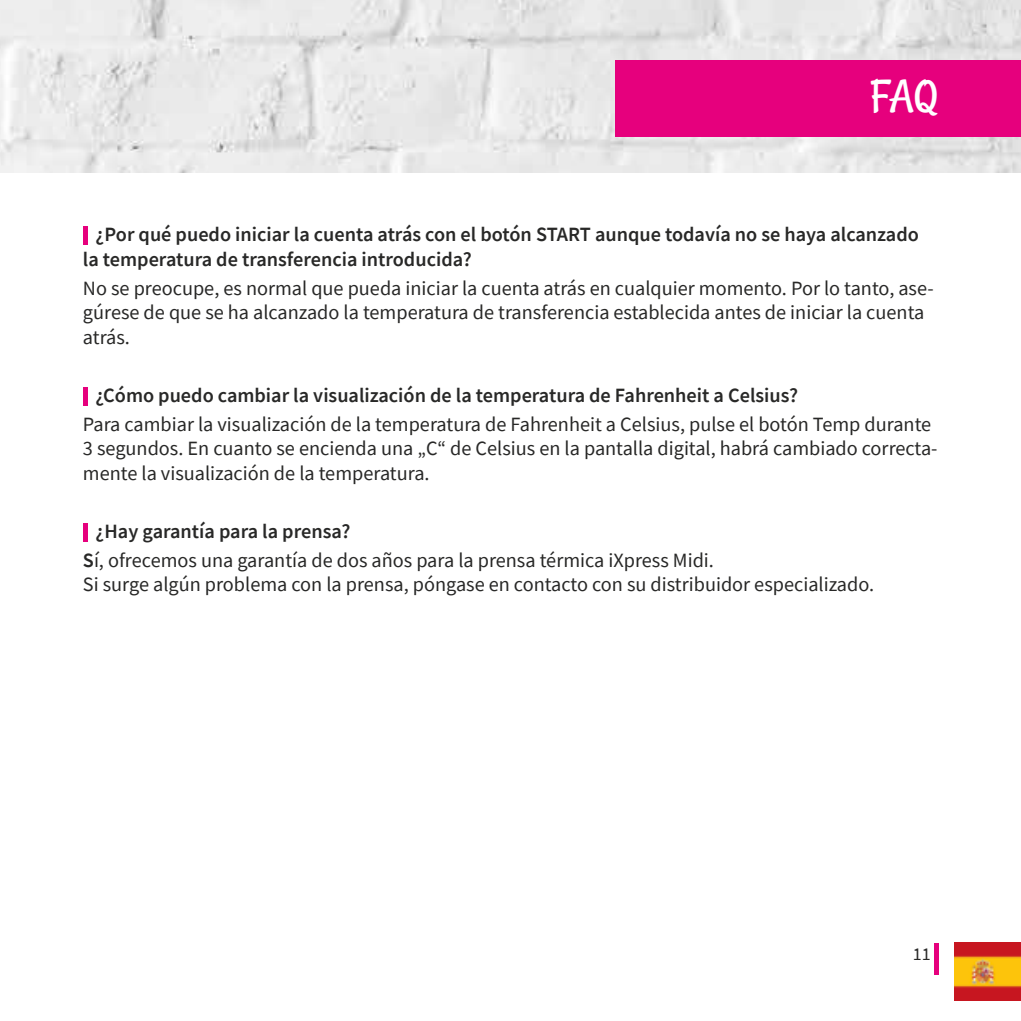
<style>
.page{position:relative;width:1021px;height:1021px;background:#fff}
.page>*{position:absolute;margin:0;border:0;box-sizing:border-box;transform-origin:0 0}
.t1{font:45px "Rancho";color:#fff}
.t2{font:20.25px/24.3px "Source Sans Pro";color:#282827}
.t3{font:600 20.25px/24.3px "Source Sans Pro";color:#282827}
.t4{font:18px "Source Sans Pro";color:#282827}
.s1{font-weight:600}
</style>
<div class="page">
<div style="left:933px;top:943px;width:5px;height:31px;background:#e6007d"></div>
<img style="left:954px;top:942px;width:66px;height:58px">
<img style="left:0;top:0;width:1020px;height:172px">
<div style="left:615px;top:60px;width:405px;height:76px;background:#e6007d"></div>
<hr style="left:83px;top:227px;width:4px;height:18px;background:#e6007d">
<hr style="left:83px;top:387px;width:4px;height:18px;background:#e6007d">
<hr style="left:83px;top:523px;width:4px;height:18px;background:#e6007d">
<h1 class="t1" style="left:869px;top:69px;width:70px">FAQ</h1>
<p class="t3" style="left:83px;top:222px;width:837px;text-indent:13px">¿Por qué puedo iniciar la cuenta atrás con el botón START aunque todavía no se haya alcanzado la temperatura de transferencia introducida?</p>
<p class="t2" style="left:83px;top:276px;width:852px">No se preocupe, es normal que pueda iniciar la cuenta atrás en cualquier momento. Por lo tanto, ase&shy;gúrese de que se ha alcanzado la temperatura de transferencia establecida antes de iniciar la cuenta atrás.</p>
<p class="t3" style="left:96px;top:382px;width:704px">¿Cómo puedo cambiar la visualización de la temperatura de Fahrenheit a Celsius?</p>
<p class="t2" style="left:83px;top:412px;width:856px">Para cambiar la visualización de la temperatura de Fahrenheit a Celsius, pulse el botón Temp durante<br>3 segundos. En cuanto se encienda una „C“ de Celsius en la pantalla digital, habrá cambiado correcta&shy;mente la visualización de la temperatura.</p>
<p class="t2" style="left:83px;top:516px;width:632px;line-height:29.2px;text-indent:13px"><span class="s1">¿Hay garantía para la prensa?<br>S</span>í, ofrecemos una garantía de dos años para la prensa térmica iXpress Midi.</p>
<p class="t2" style="left:83px;top:572px;width:792px">Si surge algún problema con la prensa, póngase en contacto con su distribuidor especializado.</p>
<p class="t4" style="left:912px;top:942px;width:19px">11</p>
</div>
